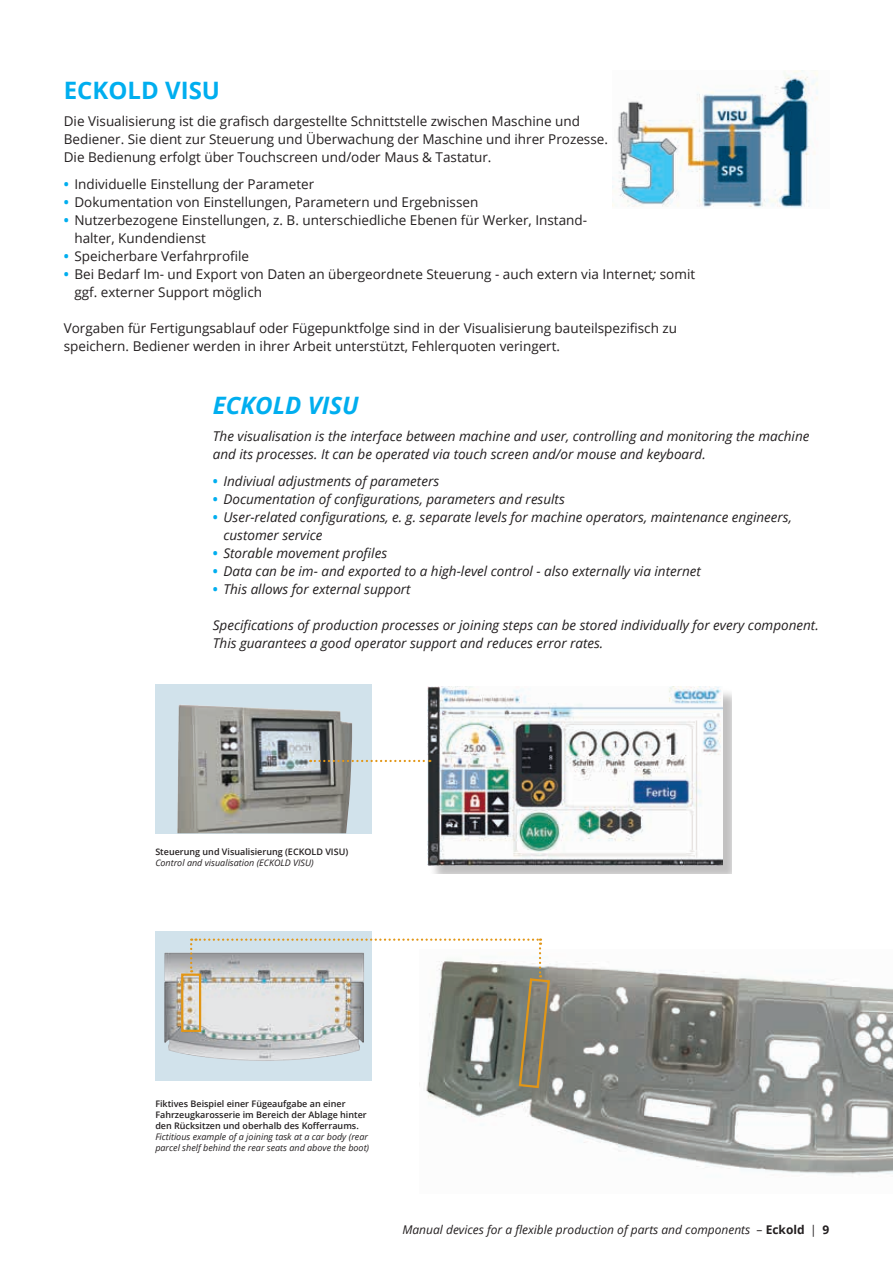
<style>
.page{position:relative;width:893px;height:1263px;background:#fff}
.page>*{position:absolute;margin:0;border:0;box-sizing:border-box;transform-origin:0 0}
.t1{font:italic 700 24px "Open Sans";color:#00aeef}
.t2{font:700 24px "Open Sans";color:#00aeef}
.t3{font:13.5px/18px "Open Sans";color:#231f20}
.t4{font:italic 13.5px/18px "Open Sans";color:#231f20}
.t5{font:italic 12px "Open Sans";color:#231f20}
.t6{font:600 9px/10.8px "Open Sans";color:#231f20}
.t7{font:italic 9px/10.8px "Open Sans";color:#231f20}
.s1{font-weight:700;color:#00aeef}
.s2{font-style:italic}
.s3{font-weight:700;font-style:normal;color:#00aeef}
.s4{font-style:normal}
.s5{font-weight:700;font-style:normal}
</style>
<div class="page">
<img style="left:426px;top:964px;width:467px;height:212px">
<div style="left:429px;top:689px;width:302px;height:184px;background:#231f20;opacity:.28"></div>
<img style="left:427px;top:686px;width:295px;height:180px">
<img style="left:612px;top:70px;width:206px;height:138px">
<div style="left:155px;top:684px;width:217px;height:149px;background:#d1e2eb"></div>
<img style="left:177px;top:705px;width:174px;height:128px">
<div style="left:155px;top:931px;width:217px;height:149px;background:#d1e2eb"></div>
<img style="left:164px;top:952px;width:26px;height:103px">
<svg style="left:310px;top:760px;width:120px;height:2px"></svg>
<div style="left:181px;top:973px;width:20px;height:59px;border:2px solid #e29616"></div>
<svg style="left:190px;top:938px;width:361px;height:151px"></svg>
<h1 class="t2" style="left:64px;top:74px;width:158px">ECKOLD VISU</h1>
<p class="t3" style="left:64px;top:112px;width:546px">Die Visualisierung ist die grafisch dargestellte Schnittstelle zwischen Maschine und<br>Bediener. Sie dient zur Steuerung und Überwachung der Maschine und ihrer Prozesse.<br>Die Bedienung erfolgt über Touchscreen und/oder Maus &amp; Tastatur.</p>
<p class="t3" style="left:64px;top:175px;width:252px"><span class="s1">•</span> Individuelle Einstellung der Parameter</p>
<p class="t3" style="left:64px;top:193px;width:416px"><span class="s1">•</span> Dokumentation von Einstellungen, Parametern und Ergebnissen</p>
<p class="t3" style="left:74px;top:211px;width:514px;text-indent:-11px"><span class="s1">•</span> Nutzerbezogene Einstellungen, z. B. unterschiedliche Ebenen für Werker, Instand&shy;halter, Kundendienst</p>
<p class="t3" style="left:64px;top:247px;width:187px"><span class="s1">•</span> Speicherbare Verfahrprofile</p>
<p class="t3" style="left:74px;top:265px;width:622px;text-indent:-11px"><span class="s1">•</span> Bei Bedarf Im- und Export von Daten an übergeordnete Steuerung - auch extern via Internet<span class="s2">;</span> somit ggf. externer Support möglich</p>
<p class="t3" style="left:64px;top:319px;width:615px">Vorgaben für Fertigungsablauf oder Fügepunktfolge sind in der Visualisierung bauteilspezifisch zu speichern. Bediener werden in ihrer Arbeit unterstützt, Fehlerquoten veringert.</p>
<h1 class="t1" style="left:213px;top:389px;width:148px">ECKOLD VISU</h1>
<p class="t4" style="left:213px;top:427px;width:598px">The visualisation is the interface between machine and user, controlling and monitoring the machine and its processes. It can be operated via touch screen and/or mouse and keyboard.</p>
<p class="t4" style="left:213px;top:472px;width:228px"><span class="s3">•</span> Indiviual adjustments of parameters</p>
<p class="t4" style="left:213px;top:490px;width:353px"><span class="s3">•</span> Documentation of configurations, parameters and results</p>
<p class="t4" style="left:223px;top:508px;width:570px;text-indent:-11px"><span class="s3">•</span> User-related configurations, e. g. separate levels for machine operators, maintenance engineers, customer service</p>
<p class="t4" style="left:213px;top:544px;width:176px"><span class="s3">•</span> Storable movement profiles</p>
<p class="t4" style="left:213px;top:562px;width:490px"><span class="s3">•</span> Data can be im- and exported to a high-level control - also externally via internet</p>
<p class="t4" style="left:213px;top:580px;width:199px"><span class="s3">•</span> This allows for external support</p>
<p class="t4" style="left:213px;top:616px;width:607px">Specifications of production processes or joining steps can be stored individually for every component.<br>This guarantees a good operator support and reduces error rates.</p>
<p class="t6" style="left:155px;top:846px;width:194px">Steuerung und Visualisierung (ECKOLD VISU)</p>
<p class="t7" style="left:155px;top:857px;width:160px">Control and visualisation (ECKOLD VISU)</p>
<p class="t6" style="left:155px;top:1098px;width:213px">Fiktives Beispiel einer Fügeaufgabe an einer<br>Fahrzeugkarosserie im Bereich der Ablage hinter den Rücksitzen und oberhalb des Kofferraums.</p>
<p class="t7" style="left:155px;top:1131px;width:215px">Fictitious example of a joining task at a car body (rear parcel shelf behind the rear seats and above the boot)</p>
<p class="t5" style="left:402px;top:1221px;width:428px">Manual devices for a flexible production of parts and components <span class="s4">–</span> <span class="s5">Eckold</span> <span class="s4">|</span> <span class="s5">9</span></p>
</div>
